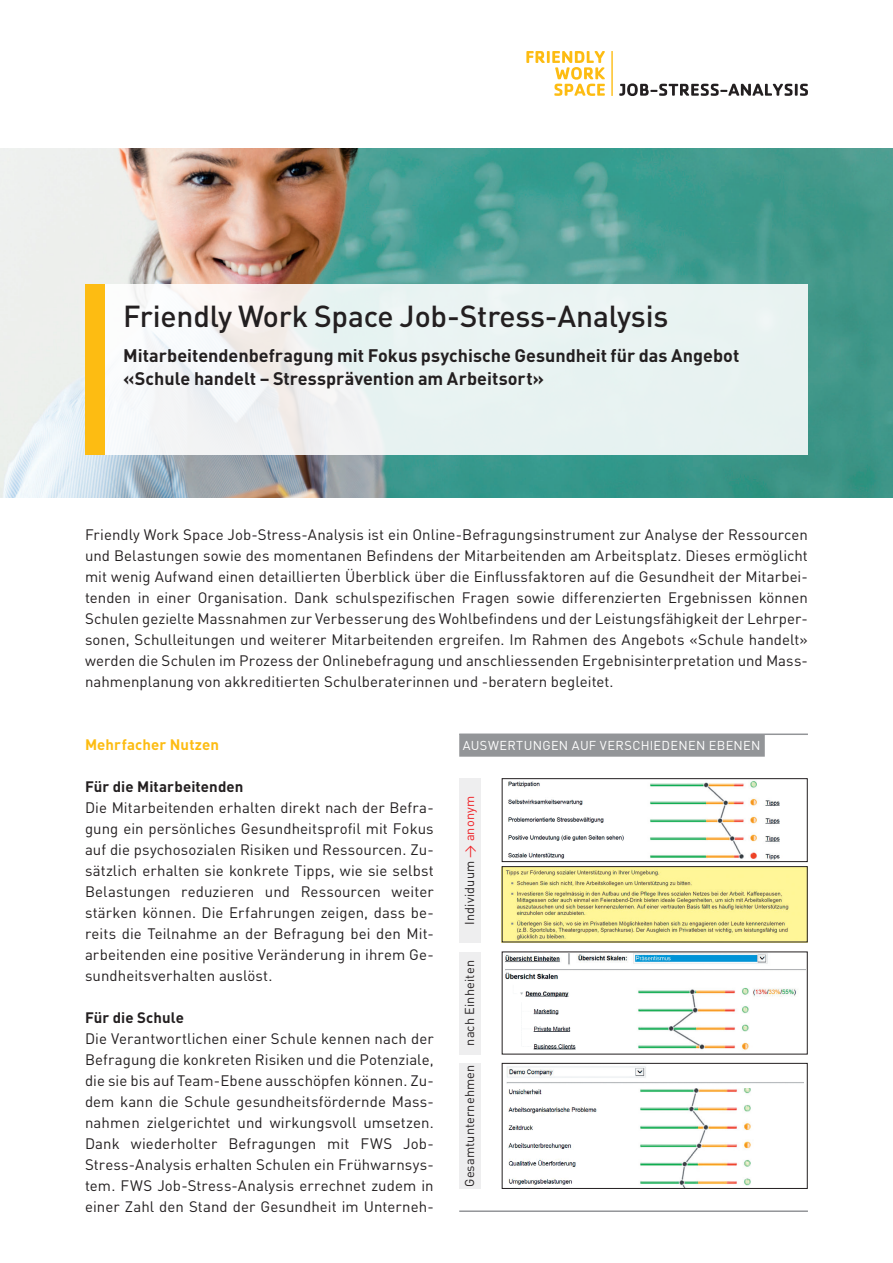
<style>
.page{position:relative;width:893px;height:1263px;background:#fff}
.page>*{position:absolute;margin:0;border:0;box-sizing:border-box;transform-origin:0 0}
.t1{font:500 30px "DIN Pro";letter-spacing:-.005em;color:#231f20}
.t2{font:700 18px/22.5px "DIN Pro";color:#231f20}
.t3{font:15px/21px "DIN Pro";letter-spacing:.005em;color:#231f20;text-align:justify}
.t4{font:700 15px "DIN Pro";letter-spacing:.005em;color:#231f20}
.t5{font:700 15px "DIN Pro";letter-spacing:.01em;color:#fdbc12}
.t6{font:12.75px "DIN Pro";letter-spacing:.01em;color:#231f20}
.t7{font:12.75px "DIN Pro";letter-spacing:.025em;color:#fff}
.s1{color:#ee1d23}
</style>
<div class="page">
<img style="left:0;top:149px;width:893px;height:349px">
<div style="left:85px;top:285px;width:723px;height:170px;background:linear-gradient(to right,#f5f5f6,#e4f1ef)"></div>
<div style="left:85px;top:285px;width:19px;height:170px;background:#fdbc12"></div>
<svg style="left:526px;top:51px;width:79px;height:45px"></svg>
<hr style="left:611px;top:51px;width:2px;height:45px;background:#fdbc12">
<svg style="left:619px;top:83px;width:189px;height:13px"></svg>
<hr style="left:459px;top:733px;width:349px;height:2px;background:#939598">
<div style="left:459px;top:734px;width:306px;height:23px;background:#939598"></div>
<hr style="left:459px;top:1210px;width:349px;height:2px;background:#939598">
<img style="left:640px;top:1088px;width:111px;height:99px">
<img style="left:508px;top:1089px;width:89px;height:96px">
<div style="left:502px;top:1063px;width:306px;height:126px;border:1px solid #231f20"></div>
<img style="left:506px;top:1064px;width:297px;height:20px">
<img style="left:504px;top:868px;width:302px;height:72px">
<div style="left:502px;top:866px;width:306px;height:76px;border:1px solid #231f20"></div>
<img style="left:650px;top:781px;width:130px;height:79px">
<img style="left:508px;top:781px;width:116px;height:78px">
<div style="left:502px;top:778px;width:306px;height:84px;border:1px solid #231f20"></div>
<div style="left:459px;top:778px;width:21px;height:164px;background:#eeeeef"></div>
<div style="left:459px;top:951px;width:21px;height:103px;background:#eeeeef"></div>
<div style="left:459px;top:1063px;width:21px;height:126px;background:#eeeeef"></div>
<img style="left:638px;top:988px;width:160px;height:62px">
<img style="left:505px;top:953px;width:300px;height:18px">
<img style="left:505px;top:972px;width:71px;height:78px">
<h1 class="t1" style="left:123px;top:296px;width:547px">Friendly Work Space Job-Stress-Analysis</h1>
<p class="t2" style="left:123px;top:344px;width:618px">Mitarbeitendenbefragung mit Fokus psychische Gesundheit für das Angebot «Schule handelt – Stressprävention am Arbeitsort»</p>
<p class="t3" style="left:85px;top:523px;width:724px">Friendly Work Space Job-Stress-Analysis ist ein Online-Befragungsinstrument zur Analyse der Ressourcen und Belastungen sowie des momentanen Befindens der Mitarbeitenden am Arbeitsplatz. Dieses ermöglicht mit wenig Aufwand einen detaillierten Überblick über die Einflussfaktoren auf die Gesundheit der Mitarbei&shy;tenden in einer Organisation. Dank schulspezifischen Fragen sowie differenzierten Ergebnissen können Schulen gezielte Massnahmen zur Verbesserung des Wohlbefindens und der Leistungsfähigkeit der Lehrper&shy;sonen, Schulleitungen und weiterer Mitarbeitenden ergreifen. Im Rahmen des Angebots «Schule handelt» werden die Schulen im Prozess der Onlinebefragung und anschliessenden Ergebnisinterpretation und Mass&shy;nahmenplanung von akkreditierten Schulberaterinnen und -beratern begleitet.</p>
<p class="t5" style="left:85px;top:734px;width:136px">Mehrfacher Nutzen</p>
<p class="t4" style="left:85px;top:776px;width:160px">Für die Mitarbeitenden</p>
<p class="t3" style="left:85px;top:796px;width:350px;text-align:left">Die Mitarbeitenden erhalten direkt nach der Befra&shy;gung ein persönliches Gesundheitsprofil mit Fokus auf die psychosozialen Risiken und Ressourcen. Zu&shy;sätzlich erhalten sie konkrete Tipps, wie sie selbst Belastungen reduzieren und Ressourcen weiter stärken können. Die Erfahrungen zeigen, dass be&shy;reits die Teilnahme an der Befragung bei den Mit&shy;arbeitenden eine positive Veränderung in ihrem Ge&shy;sundheitsverhalten auslöst.</p>
<p class="t4" style="left:85px;top:1007px;width:101px">Für die Schule</p>
<p class="t3" style="left:85px;top:1027px;width:350px">Die Verantwortlichen einer Schule kennen nach der Befragung die konkreten Risiken und die Potenziale, die sie bis auf Team-Ebene ausschöpfen können. Zu&shy;dem kann die Schule gesundheitsfördernde Mass&shy;nahmen zielgerichtet und wirkungsvoll umsetzen.<br>Dank wiederholter Befragungen mit FWS Job-Stress-Analysis erhalten Schulen ein Frühwarnsys&shy;tem. FWS Job-Stress-Analysis errechnet zudem in einer Zahl den Stand der Gesundheit im Unterneh-</p>
<p class="t7" style="left:463px;top:737px;width:299px">AUSWERTUNGEN AUF VERSCHIEDENEN EBENEN</p>
<p class="t6" style="left:461px;top:925px;width:131px;rotate:-90deg">Individuum <span class="s1">→ anonym</span></p>
<p class="t6" style="left:461px;top:1046px;width:87px;rotate:-90deg">nach Einheiten</p>
<p class="t6" style="left:461px;top:1187px;width:124px;rotate:-90deg">Gesamtunternehmen</p>
</div>
